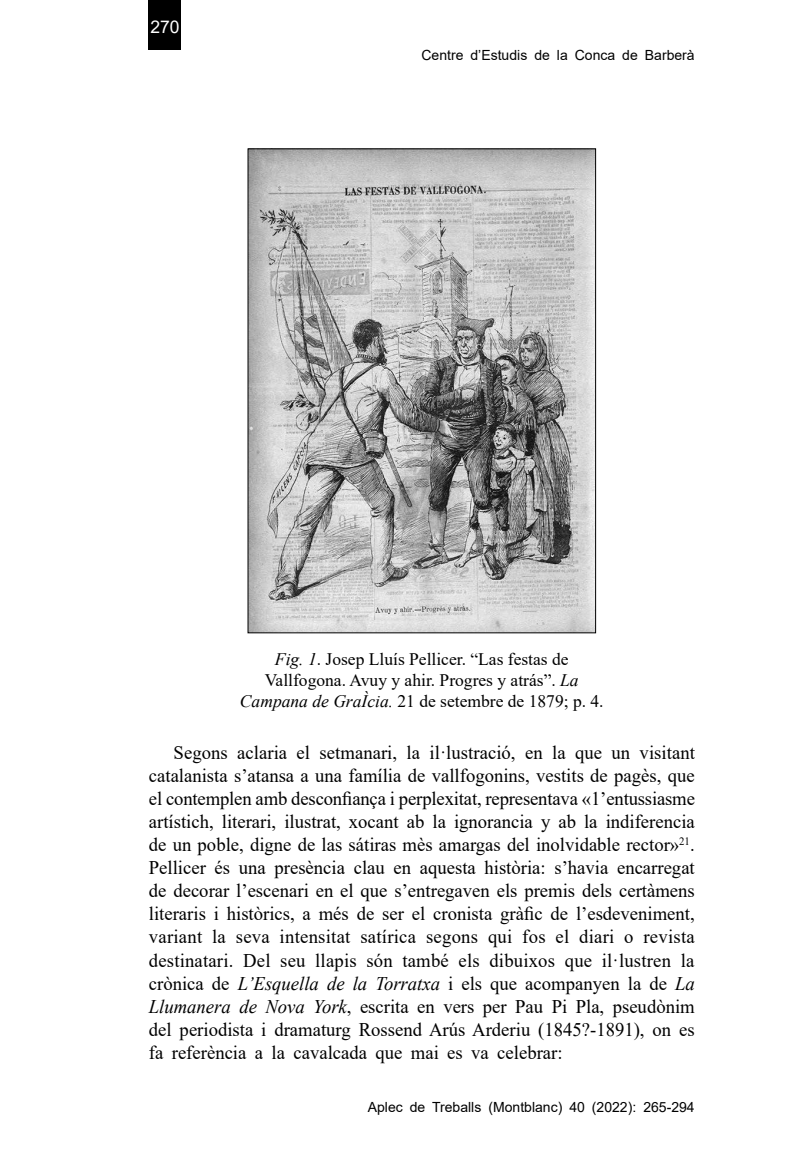
<style>
.page{position:relative;width:794px;height:1166px;background:#fff}
.page>*{position:absolute;margin:0;border:0;box-sizing:border-box;transform-origin:0 0}
.t1{font:19.25px/23.1px "Times New Roman";color:#000;text-align:justify}
.t2{font:17.5px/21px "Times New Roman";color:#000;text-align:center}
.t3{font:17.5px "Arial";color:#fff}
.t4{font:14px "Arial";color:#000}
.s1{font-style:italic}
</style>
<div class="page">
<div style="left:149px;top:0;width:32px;height:50px;background:#000"></div>
<img style="left:250px;top:151px;width:344px;height:480px">
<p class="t3" style="left:150px;top:14px;width:31px">270</p>
<p class="t4" style="left:421px;top:45px;width:275px">Centre d’Estudis de la Conca de Barberà</p>
<p class="t2" style="left:240px;top:648px;width:365px"><span class="s1">Fig. 1</span>. Josep Lluís Pellicer. “Las festas de<br>Vallfogona. Avuy y ahir. Progres y atrás”. <span class="s1">La<br>Campana de GraÌcia.</span> 21 de setembre de 1879; p. 4.</p>
<p class="t1" style="left:149px;top:740px;width:547px;text-indent:25px">Segons aclaria el setmanari, la il·lustració, en la que un visitant catalanista s’atansa a una família de vallfogonins, vestits de pagès, que el contemplen amb desconfiança i perplexitat, representava «1’entussiasme artístich, literari, ilustrat, xocant ab la ignorancia y ab la indiferencia de un poble, digne de las sátiras mès amargas del inolvidable rector»<sup>21</sup>.<br>Pellicer és una presència clau en aquesta història: s’havia encarregat de decorar l’escenari en el que s’entregaven els premis dels certàmens literaris i històrics, a més de ser el cronista gràfic de l’esdeveniment, variant la seva intensitat satírica segons qui fos el diari o revista destinatari. Del seu llapis són també els dibuixos que il·lustren la crònica de <span class="s1">L’Esquella de la Torratxa</span> i els que acompanyen la de <span class="s1">La Llumanera de Nova York</span>, escrita en vers per Pau Pi Pla, pseudònim del periodista i dramaturg Rossend Arús Arderiu (1845?-1891), on es fa referència a la cavalcada que mai es va celebrar:</p>
<p class="t4" style="left:368px;top:1097px;width:328px">Aplec de Treballs (Montblanc) 40 (2022): 265-294</p>
</div>
